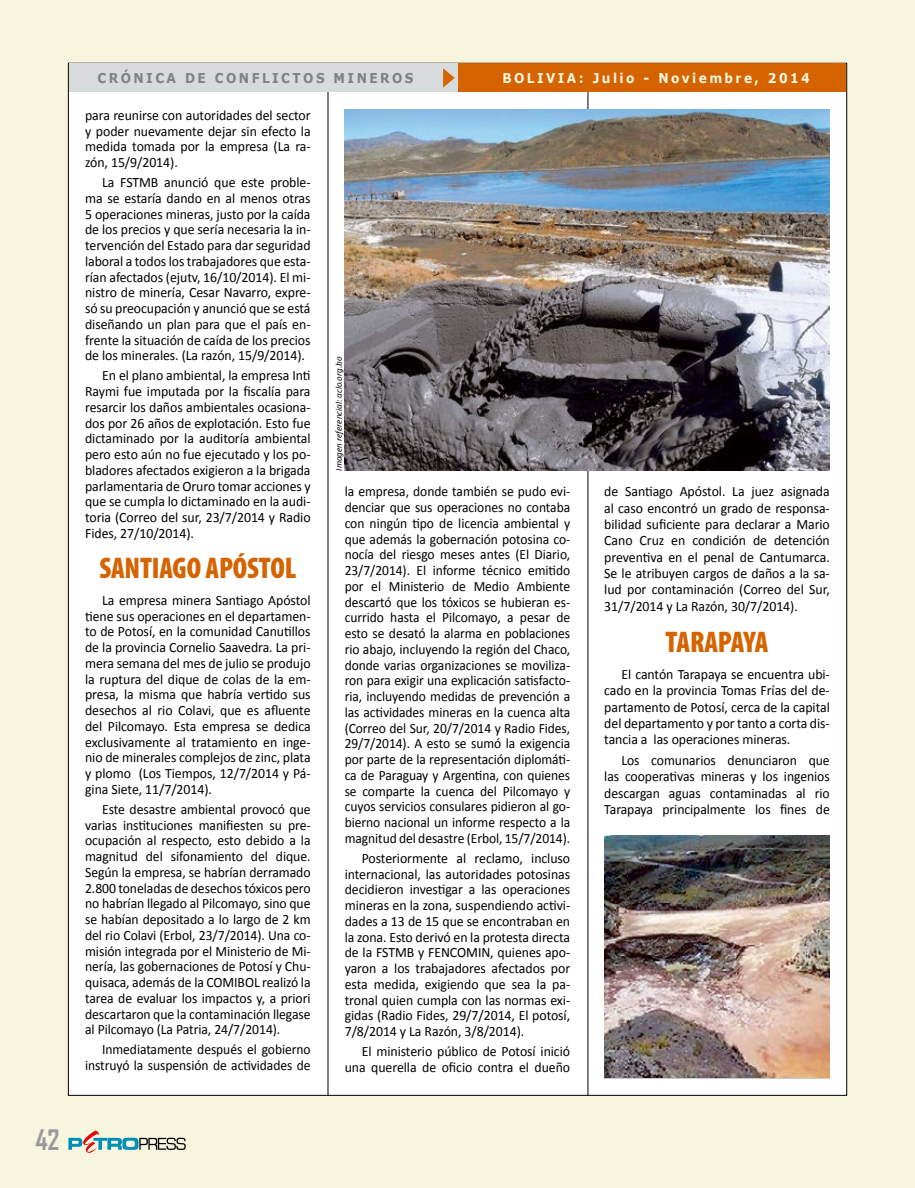
<style>
.page{position:relative;width:915px;height:1188px;background:#fff}
.page>*{position:absolute;margin:0;border:0;box-sizing:border-box;transform-origin:0 0}
.t1{font:900 condensed 30px "Myriad Pro";letter-spacing:-.005em;color:#d56400}
.t2{font:700 27px "Agency FB";color:#98989c}
.t3{font:14.25px/15.8px "Calibri";letter-spacing:-.005em;color:#000;text-align:justify}
.t4{font:14.25px/15.8px "Calibri";letter-spacing:-.005em;color:#000;text-align:right;scale:.95 1}
.t5{font:14.25px/15.8px "Calibri";letter-spacing:-.005em;color:#000;text-align:justify;scale:.96 1}
.t6{font:700 13.5px "Verdana";letter-spacing:.2em;color:#f8f5de;scale:.9 1}
.t7{font:700 13.5px "Verdana";letter-spacing:.2em;color:#818084;scale:.9 1}
.t8{font:italic 9px "Calibri";color:#000}
</style>
<div class="page">
<div style="left:0;top:0;width:914px;height:1188px;background:#f8f5de"></div>
<div style="left:68px;top:63px;width:778px;height:1032px;background:#fff"></div>
<hr style="left:587px;top:63px;width:1px;height:1033px;background:#000">
<hr style="left:327px;top:63px;width:1px;height:1033px;background:#000">
<svg style="left:68px;top:1131px;width:118px;height:22px"></svg>
<div style="left:457px;top:64px;width:389px;height:28px;background:#d56400"></div>
<div style="left:69px;top:64px;width:388px;height:28px;background:#d8dbdc"></div>
<svg style="left:443px;top:68px;width:11px;height:20px"></svg>
<img style="left:344px;top:109px;width:485px;height:362px">
<img style="left:604px;top:836px;width:225px;height:242px">
<h2 class="t2" style="left:35px;top:1123px;width:26px">42</h2>
<p class="t7" style="left:98px;top:69px;width:352px">CRÓNICA DE CONFLICTOS MINEROS</p>
<p class="t6" style="left:502px;top:69px;width:343px">BOLIVIA: Julio - Noviembre, 2014</p>
<p class="t3" style="left:85px;top:107px;width:227px">para reunirse con autoridades del sector y poder nuevamente dejar sin efecto la medida tomada por la empresa (La ra&shy;zón, 15/9/2014).</p>
<p class="t3" style="left:85px;top:175px;width:227px;text-indent:17px">La FSTMB anunció que este proble&shy;ma se estaría dando en al menos otras 5 operaciones mineras, justo por la caída de los precios y que sería necesaria la in&shy;tervención del Estado para dar seguridad laboral a todos los trabajadores que esta&shy;rían afectados (ejutv, 16/10/2014). El mi&shy;nistro de minería, Cesar Navarro, expre&shy;só su preocupación y anunció que se está diseñando un plan para que el país en&shy;frente la situación de caída de los precios de los minerales. (La razón, 15/9/2014).</p>
<p class="t3" style="left:85px;top:368px;width:227px;text-indent:17px">En el plano ambiental, la empresa Inti Raymi fue imputada por la fiscalía para resarcir los daños ambientales ocasiona&shy;dos por 26 años de explotación. Esto fue dictaminado por la auditoría ambiental pero esto aún no fue ejecutado y los po&shy;bladores afectados exigieron a la brigada parlamentaria de Oruro tomar acciones y que se cumpla lo dictaminado en la audi&shy;toria (Correo del sur, 23/7/2014 y Radio Fides, 27/10/2014).</p>
<h1 class="t1" style="left:99px;top:551px;width:198px">SANTIAGO APÓSTOL</h1>
<p class="t3" style="left:85px;top:592px;width:227px;text-indent:17px">La empresa minera Santiago Apóstol tiene sus operaciones en el departamen&shy;to de Potosí, en la comunidad Canutillos de la provincia Cornelio Saavedra. La pri&shy;mera semana del mes de julio se produjo la ruptura del dique de colas de la em&shy;presa, la misma que habría vertido sus desechos al rio Colavi, que es afluente del Pilcomayo. Esta empresa se dedica exclusivamente al tratamiento en inge&shy;nio de minerales complejos de zinc, plata y plomo (Los Tiempos, 12/7/2014 y Pá&shy;gina Siete, 11/7/2014).</p>
<p class="t5" style="left:85px;top:801px;width:236px;text-indent:17px">Este desastre ambiental provocó que varias instituciones manifiesten su pre&shy;ocupación al respecto, esto debido a la magnitud del sifonamiento del dique.<br>Según la empresa, se habrían derramado 2.800 toneladas de desechos tóxicos pero no habrían llegado al Pilcomayo, sino que se habían depositado a lo largo de 2 km del rio Colavi (Erbol, 23/7/2014). Una co&shy;misión integrada por el Ministerio de Mi&shy;nería, las gobernaciones de Potosí y Chu&shy;quisaca, además de la COMIBOL realizó la tarea de evaluar los impactos y, a priori descartaron que la contaminación llegase al Pilcomayo (La Patria, 24/7/2014).</p>
<p class="t4" style="left:85px;top:1042px;width:239px">Inmediatamente después el gobierno instruyó la suspensión de actividades de</p>
<p class="t8" style="left:332px;top:471px;width:115px;rotate:-90deg">Imagen referencial: aclo.org.bo</p>
<p class="t3" style="left:604px;top:483px;width:227px;line-height:16.4px">de Santiago Apóstol. La juez asignada al caso encontró un grado de responsa&shy;bilidad suficiente para declarar a Mario Cano Cruz en condición de detención preventiva en el penal de Cantumarca.<br>Se le atribuyen cargos de daños a la sa&shy;lud por contaminación (Correo del Sur, 31/7/2014 y La Razón, 30/7/2014).</p>
<h1 class="t1" style="left:665px;top:625px;width:104px">TARAPAYA</h1>
<p class="t3" style="left:604px;top:666px;width:227px;line-height:16.4px;text-indent:17px">El cantón Tarapaya se encuentra ubi&shy;cado en la provincia Tomas Frías del de&shy;partamento de Potosí, cerca de la capital del departamento y por tanto a corta dis&shy;tancia a las operaciones mineras.</p>
<p class="t5" style="left:604px;top:752px;width:236px;line-height:16.4px;text-indent:17px">Los comunarios denunciaron que las cooperativas mineras y los ingenios descargan aguas contaminadas al rio Tarapaya principalmente los fines de</p>
<p class="t4" style="left:344px;top:484px;width:239px;text-align:justify">la empresa, donde también se pudo evi&shy;denciar que sus operaciones no contaba con ningún tipo de licencia ambiental y que además la gobernación potosina co&shy;nocía del riesgo meses antes (El Diario, 23/7/2014). El informe técnico emitido por el Ministerio de Medio Ambiente descartó que los tóxicos se hubieran es&shy;currido hasta el Pilcomayo, a pesar de esto se desató la alarma en poblaciones rio abajo, incluyendo la región del Chaco, donde varias organizaciones se moviliza&shy;ron para exigir una explicación satisfacto&shy;ria, incluyendo medidas de prevención a las actividades mineras en la cuenca alta (Correo del Sur, 20/7/2014 y Radio Fides, 29/7/2014). A esto se sumó la exigencia por parte de la representación diplomáti&shy;ca de Paraguay y Argentina, con quienes se comparte la cuenca del Pilcomayo y cuyos servicios consulares pidieron al go&shy;bierno nacional un informe respecto a la magnitud del desastre (Erbol, 15/7/2014).</p>
<p class="t3" style="left:344px;top:850px;width:227px;text-indent:17px">Posteriormente al reclamo, incluso internacional, las autoridades potosinas decidieron investigar a las operaciones mineras en la zona, suspendiendo activi&shy;dades a 13 de 15 que se encontraban en la zona. Esto derivó en la protesta directa de la FSTMB y FENCOMIN, quienes apo&shy;yaron a los trabajadores afectados por esta medida, exigiendo que sea la pa&shy;tronal quien cumpla con las normas exi&shy;gidas (Radio Fides, 29/7/2014, El potosí, 7/8/2014 y La Razón, 3/8/2014).</p>
<p class="t3" style="left:344px;top:1043px;width:227px;text-align:right">El ministerio público de Potosí inició una querella de oficio contra el dueño</p>
</div>
